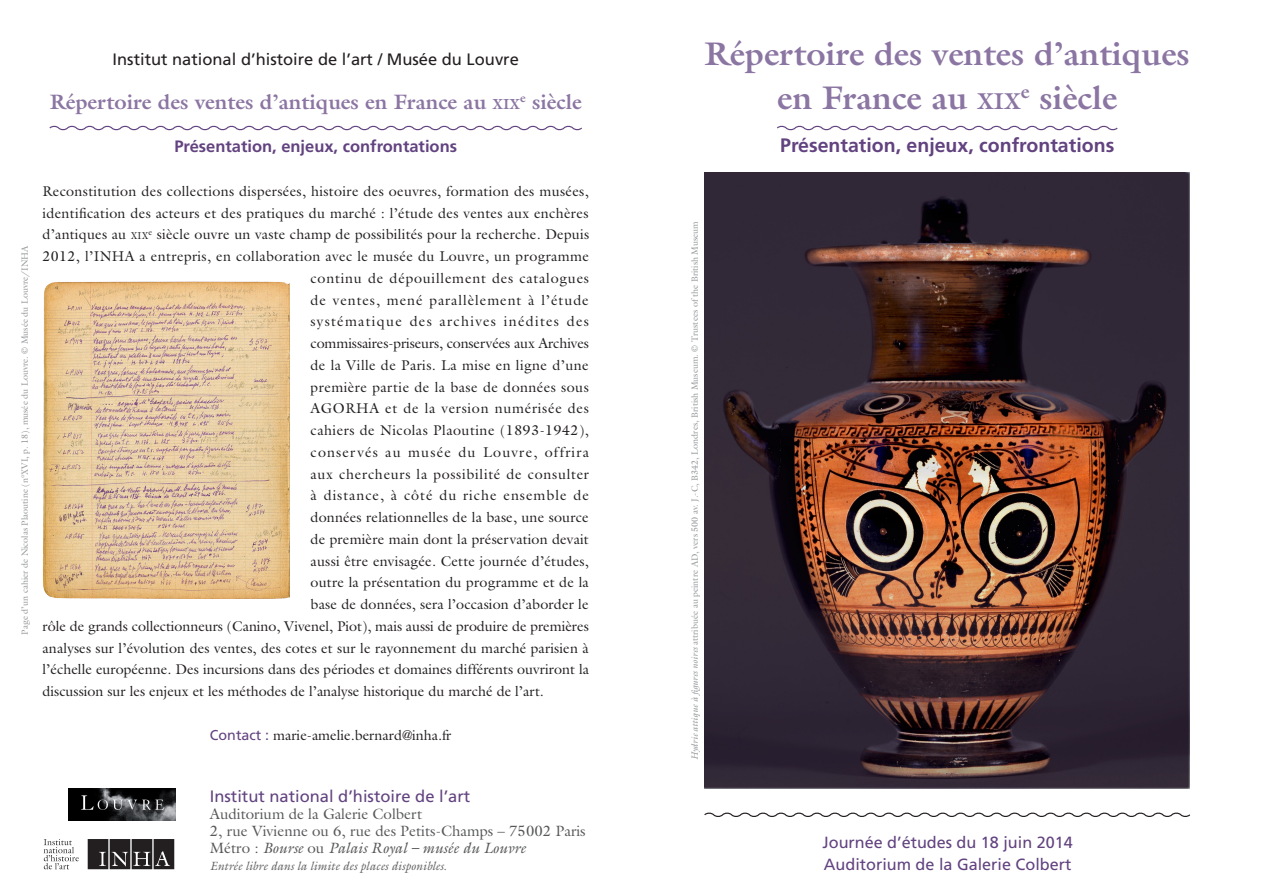
<style>
.page{position:relative;width:1263px;height:893px;background:#fff}
.page>*{position:absolute;margin:0;border:0;box-sizing:border-box;transform-origin:0 0}
.titre_1{font:700 33px/43.5px "Galliard Std";color:#8b75a2;text-align:center}
.titre_1-2{font:700 21px "Galliard Std";color:#8b75a2}
.section{font:700 19.5px "Frutiger LT Std";color:#624380}
.texte{font:16.5px "Frutiger LT Std";color:#231f20}
.section-2{font:700 16.5px "Frutiger LT Std";color:#624380}
.texte-2{font:16.5px "Frutiger LT Std";color:#624380}
.section-3{font:16.2px/21.8px "Frutiger LT Std";color:#624380}
._05-Intervenants{font:15px "Galliard Std";color:#57585a}
._05-Intervenants-2{font:italic 15px "Galliard Std";color:#57585a}
.texte-3{font:14.25px "Galliard Std";letter-spacing:.015em;color:#231f20}
.texte-4{font:14.25px "Galliard Std";letter-spacing:-.005em;color:#231f20}
.texte-5{font:14.25px "Galliard Std";letter-spacing:.05em;color:#231f20}
.texte-6{font:14.25px "Galliard Std";letter-spacing:.065em;color:#231f20}
.texte-7{font:14.25px "Galliard Std";letter-spacing:.035em;color:#231f20}
.texte-8{font:14.25px "Galliard Std";letter-spacing:.055em;color:#231f20}
.texte-9{font:14.25px "Galliard Std";letter-spacing:.09em;color:#231f20}
.texte-10{font:14.25px "Galliard Std";letter-spacing:.08em;color:#231f20}
._05-Intervenants-3{font:italic 12px "Galliard Std";color:#636366}
.t1{font:9px "Galliard Std";color:#939598}
.s1{font-size:14.7px}
.s2{font-size:10.05px}
.s3{font-family:"Frutiger LT Std";color:#624380}
.s4{font-style:normal}
.s5{font-size:23.1px}
.s6{font-style:italic}
</style>
<div class="page">
<img style="left:705px;top:173px;width:485px;height:616px">
<svg style="left:777px;top:125px;width:341px;height:6px"></svg>
<svg style="left:704px;top:812px;width:487px;height:5px"></svg>
<svg style="left:49px;top:125px;width:533px;height:6px"></svg>
<svg style="left:44px;top:839px;width:35px;height:30px"></svg>
<svg style="left:88px;top:839px;width:86px;height:30px;background:#403d3d"></svg>
<img style="left:69px;top:789px;width:106px;height:31px">
<img style="left:43px;top:282px;width:246px;height:316px">
<p class="t1" style="left:19px;top:635px;width:391px;rotate:-90deg">Page d’un cahier de Nicolas Plaoutine (n°XVI, p. 18), musée du Louvre. © Musée du Louvre/INHA</p>
<p class="texte" style="left:113px;top:50px;width:408px">Institut national d’histoire de l’art / Musée du Louvre</p>
<p class="titre_1-2" style="left:50px;top:88px;width:533px">Répertoire des ventes d’antiques en France au <span class="s1">XIX</span><sup>e</sup> siècle</p>
<p class="section-2" style="left:174px;top:137px;width:284px">Présentation, enjeux, confrontations</p>
<p class="texte-3" style="left:43px;top:182px;width:548px">Reconstitution des collections dispersées, histoire des oeuvres, formation des musées,</p>
<p class="texte-3" style="left:43px;top:204px;width:547px">identification des acteurs et des pratiques du marché : l’étude des ventes aux enchères</p>
<p class="texte-3" style="left:43px;top:225px;width:548px">d’antiques au <span class="s2">xix</span><sup>e</sup> siècle ouvre un vaste champ de possibilités pour la recherche. Depuis</p>
<p class="texte-3" style="left:43px;top:247px;width:548px">2012, l’INHA a entrepris, en collaboration avec le musée du Louvre, un programme</p>
<p class="texte-8" style="left:311px;top:269px;width:280px">continu de dépouillement des catalogues</p>
<p class="texte-6" style="left:311px;top:291px;width:280px">de ventes, mené parallèlement à l’étude</p>
<p class="texte-9" style="left:311px;top:312px;width:280px">systématique des archives inédites des</p>
<p class="texte-4" style="left:311px;top:334px;width:280px">commissaires-priseurs, conservées aux Archives</p>
<p class="texte-3" style="left:311px;top:356px;width:280px">de la Ville de Paris. La mise en ligne d’une</p>
<p class="texte-3" style="left:311px;top:378px;width:280px">première partie de la base de données sous</p>
<p class="texte-5" style="left:311px;top:399px;width:280px">AGORHA et de la version numérisée des</p>
<p class="texte-7" style="left:311px;top:421px;width:280px">cahiers de Nicolas Plaoutine (1893-1942),</p>
<p class="texte-10" style="left:311px;top:443px;width:280px">conservés au musée du Louvre, offrira</p>
<p class="texte-5" style="left:311px;top:465px;width:280px">aux chercheurs la possibilité de consulter</p>
<p class="texte-6" style="left:311px;top:486px;width:280px">à distance, à côté du riche ensemble de</p>
<p class="texte-3" style="left:311px;top:508px;width:280px">données relationnelles de la base, une source</p>
<p class="texte-3" style="left:311px;top:530px;width:280px">de première main dont la préservation devait</p>
<p class="texte-3" style="left:311px;top:552px;width:280px">aussi être envisagée. Cette journée d’études,</p>
<p class="texte-3" style="left:311px;top:573px;width:280px">outre la présentation du programme et de la</p>
<p class="texte-3" style="left:311px;top:595px;width:280px">base de données, sera l’occasion d’aborder le</p>
<p class="texte-4" style="left:43px;top:617px;width:548px">rôle de grands collectionneurs (Canino, Vivenel, Piot), mais aussi de produire de premières</p>
<p class="texte-3" style="left:43px;top:639px;width:548px">analyses sur l’évolution des ventes, des cotes et sur le rayonnement du marché parisien à</p>
<p class="texte-3" style="left:43px;top:660px;width:548px">l’échelle européenne. Des incursions dans des périodes et domaines différents ouvriront la</p>
<p class="texte-3" style="left:43px;top:682px;width:503px">discussion sur les enjeux et les méthodes de l’analyse historique du marché de l’art.</p>
<p class="texte-3" style="left:210px;top:726px;width:243px"><span class="s3">Contact :</span> marie-amelie.bernard@inha.fr</p>
<p class="texte-2" style="left:210px;top:787px;width:262px">Institut national d’histoire de l’art</p>
<p class="_05-Intervenants" style="left:210px;top:805px;width:214px">Auditorium de la Galerie Colbert</p>
<p class="_05-Intervenants" style="left:210px;top:822px;width:377px">2, rue Vivienne ou 6, rue des Petits-Champs – 75002 Paris</p>
<p class="_05-Intervenants-2" style="left:210px;top:839px;width:318px"><span class="s4">Métro :</span> Bourse <span class="s4">ou</span> Palais Royal – musée du Louvre</p>
<p class="_05-Intervenants-3" style="left:210px;top:858px;width:238px">Entrée libre dans la limite des places disponibles.</p>
<p class="titre_1" style="left:705px;top:32px;width:487px">Répertoire des ventes d’antiques en France au <span class="s5">XIX</span><sup>e</sup> siècle</p>
<p class="section" style="left:780px;top:134px;width:336px">Présentation, enjeux, confrontations</p>
<p class="t1" style="left:689px;top:760px;width:540px;rotate:-90deg"><span class="s6">Hydrie attique à figures noires</span> attribuée au peintre AD, vers 500 av. J.-C, B342, Londres, British Museum. © Trustees of the British Museum</p>
<p class="section-3" style="left:822px;top:832px;width:252px">Journée d’études du 18 juin 2014<br>Auditorium de la Galerie Colbert</p>
</div>
